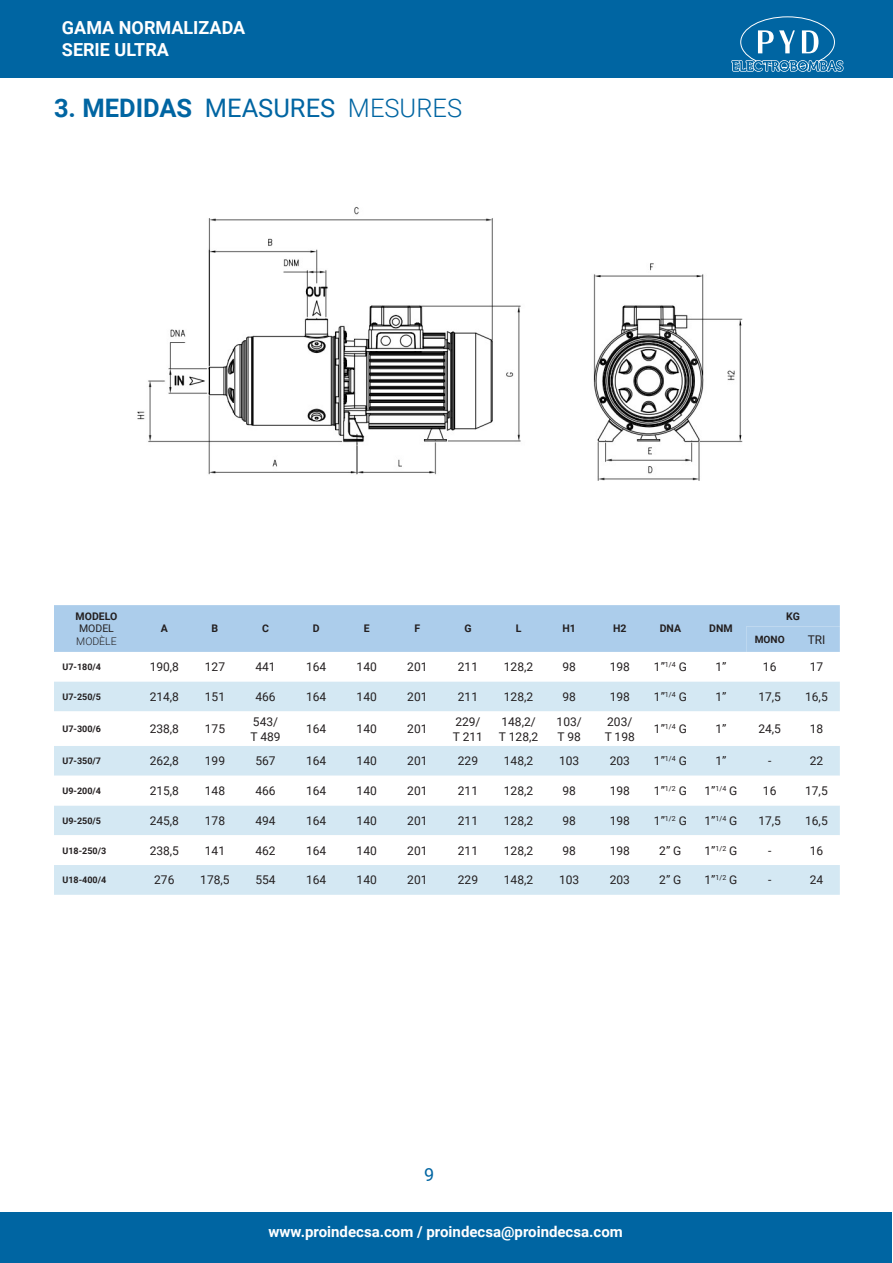
<style>
.page{position:relative;width:893px;height:1263px;background:#fff}
.page>*{position:absolute;margin:0;border:0;box-sizing:border-box;transform-origin:0 0}
.t1{font:700 25.5px "Roboto";color:#0065a2}
.t2{font:700 18px/21.6px "Roboto";color:#fff}
.t3{font:18px "Roboto";color:#0065a2}
.t4{font:700 15px "Roboto";color:#fff}
.t5{font:12px "Roboto";color:#231f20}
.t6{font:700 10.5px "Roboto";color:#231f20}
.t7{font:300 10.5px "Roboto";color:#231f20}
.t8{font:10.5px "Roboto";color:#231f20}
.t9{font:700 10.2px "Roboto";color:#231f20}
.t10{font:700 9px "Roboto";color:#231f20}
.s1{font-weight:400}
.s2{font-weight:300}
</style>
<div class="page">
<div style="left:0;top:1px;width:893px;height:77px;background:#0065a2"></div>
<div style="left:0;top:1212px;width:891px;height:51px;background:#0065a2"></div>
<svg style="left:731px;top:30px;width:113px;height:42px"></svg>
<div style="left:54px;top:605px;width:786px;height:47px;background:#accdeb"></div>
<div style="left:54px;top:682px;width:786px;height:213px;background:#d4e8f3"></div>
<svg style="left:54px;top:711px;width:786px;height:154px"></svg>
<img style="left:137px;top:207px;width:606px;height:274px">
<h2 class="t2" style="left:62px;top:16px;width:185px">GAMA NORMALIZADA<br>SERIE ULTRA</h2>
<p class="t1" style="left:54px;top:90px;width:410px">3. MEDIDAS <span class="s1">MEASURES</span> <span class="s2">MESURES</span></p>
<p class="t6" style="left:76px;top:609px;width:43px">MODELO</p>
<p class="t8" style="left:79px;top:621px;width:36px">MODEL</p>
<p class="t7" style="left:76px;top:634px;width:42px">MODÈLE</p>
<p class="t6" style="left:161px;top:621px;width:9px">A</p>
<p class="t6" style="left:212px;top:621px;width:8px">B</p>
<p class="t6" style="left:262px;top:621px;width:8px">C</p>
<p class="t6" style="left:313px;top:621px;width:8px">D</p>
<p class="t6" style="left:364px;top:621px;width:7px">E</p>
<p class="t6" style="left:414px;top:621px;width:7px">F</p>
<p class="t6" style="left:464px;top:621px;width:9px">G</p>
<p class="t6" style="left:516px;top:621px;width:7px">L</p>
<p class="t6" style="left:562px;top:621px;width:15px">H1</p>
<p class="t6" style="left:613px;top:621px;width:15px">H2</p>
<p class="t6" style="left:660px;top:621px;width:23px">DNA</p>
<p class="t6" style="left:709px;top:621px;width:25px">DNM</p>
<p class="t6" style="left:786px;top:609px;width:15px">KG</p>
<p class="t9" style="left:755px;top:632px;width:32px">MONO</p>
<p class="t5" style="left:808px;top:631px;width:19px">TRI</p>
<p class="t10" style="left:63px;top:661px;width:40px">U7-180/4</p>
<p class="t5" style="left:150px;top:659px;width:31px">190,8</p>
<p class="t5" style="left:205px;top:659px;width:22px">127</p>
<p class="t5" style="left:255px;top:659px;width:22px">441</p>
<p class="t5" style="left:306px;top:659px;width:22px">164</p>
<p class="t5" style="left:357px;top:659px;width:22px">140</p>
<p class="t5" style="left:407px;top:659px;width:22px">201</p>
<p class="t5" style="left:458px;top:659px;width:22px">211</p>
<p class="t5" style="left:504px;top:659px;width:31px">128,2</p>
<p class="t5" style="left:562px;top:659px;width:15px">98</p>
<p class="t5" style="left:610px;top:659px;width:22px">198</p>
<p class="t5" style="left:654px;top:659px;width:34px">1”<sup>1/4</sup> G</p>
<p class="t5" style="left:715px;top:659px;width:13px">1”</p>
<p class="t5" style="left:763px;top:659px;width:15px">16</p>
<p class="t5" style="left:810px;top:659px;width:15px">17</p>
<p class="t10" style="left:63px;top:690px;width:40px">U7-250/5</p>
<p class="t5" style="left:150px;top:688px;width:31px">214,8</p>
<p class="t5" style="left:205px;top:688px;width:22px">151</p>
<p class="t5" style="left:255px;top:688px;width:22px">466</p>
<p class="t5" style="left:306px;top:688px;width:22px">164</p>
<p class="t5" style="left:357px;top:688px;width:22px">140</p>
<p class="t5" style="left:407px;top:688px;width:22px">201</p>
<p class="t5" style="left:458px;top:688px;width:22px">211</p>
<p class="t5" style="left:504px;top:688px;width:31px">128,2</p>
<p class="t5" style="left:562px;top:688px;width:15px">98</p>
<p class="t5" style="left:610px;top:688px;width:22px">198</p>
<p class="t5" style="left:654px;top:688px;width:34px">1”<sup>1/4</sup> G</p>
<p class="t5" style="left:715px;top:688px;width:13px">1”</p>
<p class="t5" style="left:758px;top:688px;width:24px">17,5</p>
<p class="t5" style="left:805px;top:688px;width:24px">16,5</p>
<p class="t10" style="left:63px;top:722px;width:40px">U7-300/6</p>
<p class="t5" style="left:150px;top:720px;width:31px">238,8</p>
<p class="t5" style="left:205px;top:720px;width:22px">175</p>
<p class="t5" style="left:253px;top:713px;width:27px">543/</p>
<p class="t5" style="left:250px;top:728px;width:32px">T 489</p>
<p class="t5" style="left:455px;top:713px;width:27px">229/</p>
<p class="t5" style="left:453px;top:728px;width:32px">T 211</p>
<p class="t5" style="left:501px;top:713px;width:36px">148,2/</p>
<p class="t5" style="left:499px;top:728px;width:41px">T 128,2</p>
<p class="t5" style="left:557px;top:713px;width:27px">103/</p>
<p class="t5" style="left:557px;top:728px;width:25px">T 98</p>
<p class="t5" style="left:607px;top:713px;width:27px">203/</p>
<p class="t5" style="left:605px;top:728px;width:32px">T 198</p>
<p class="t5" style="left:654px;top:720px;width:34px">1”<sup>1/4</sup> G</p>
<p class="t5" style="left:715px;top:720px;width:13px">1”</p>
<p class="t5" style="left:758px;top:720px;width:24px">24,5</p>
<p class="t5" style="left:810px;top:720px;width:15px">18</p>
<p class="t5" style="left:306px;top:720px;width:22px">164</p>
<p class="t5" style="left:357px;top:720px;width:22px">140</p>
<p class="t5" style="left:407px;top:720px;width:22px">201</p>
<p class="t10" style="left:63px;top:755px;width:40px">U7-350/7</p>
<p class="t5" style="left:150px;top:753px;width:31px">262,8</p>
<p class="t5" style="left:205px;top:753px;width:22px">199</p>
<p class="t5" style="left:255px;top:753px;width:22px">567</p>
<p class="t5" style="left:306px;top:753px;width:22px">164</p>
<p class="t5" style="left:357px;top:753px;width:22px">140</p>
<p class="t5" style="left:407px;top:753px;width:22px">201</p>
<p class="t5" style="left:458px;top:753px;width:22px">229</p>
<p class="t5" style="left:504px;top:753px;width:31px">148,2</p>
<p class="t5" style="left:559px;top:753px;width:22px">103</p>
<p class="t5" style="left:610px;top:753px;width:22px">203</p>
<p class="t5" style="left:654px;top:753px;width:34px">1”<sup>1/4</sup> G</p>
<p class="t5" style="left:715px;top:753px;width:13px">1”</p>
<p class="t5" style="left:768px;top:753px;width:5px">-</p>
<p class="t5" style="left:810px;top:753px;width:15px">22</p>
<p class="t10" style="left:63px;top:784px;width:40px">U9-200/4</p>
<p class="t5" style="left:150px;top:782px;width:31px">215,8</p>
<p class="t5" style="left:205px;top:782px;width:22px">148</p>
<p class="t5" style="left:255px;top:782px;width:22px">466</p>
<p class="t5" style="left:306px;top:782px;width:22px">164</p>
<p class="t5" style="left:357px;top:782px;width:22px">140</p>
<p class="t5" style="left:407px;top:782px;width:22px">201</p>
<p class="t5" style="left:458px;top:782px;width:22px">211</p>
<p class="t5" style="left:504px;top:782px;width:31px">128,2</p>
<p class="t5" style="left:562px;top:782px;width:15px">98</p>
<p class="t5" style="left:610px;top:782px;width:22px">198</p>
<p class="t5" style="left:654px;top:782px;width:34px">1”<sup>1/2</sup> G</p>
<p class="t5" style="left:704px;top:782px;width:34px">1”<sup>1/4</sup> G</p>
<p class="t5" style="left:763px;top:782px;width:15px">16</p>
<p class="t5" style="left:805px;top:782px;width:24px">17,5</p>
<p class="t10" style="left:63px;top:814px;width:40px">U9-250/5</p>
<p class="t5" style="left:150px;top:812px;width:31px">245,8</p>
<p class="t5" style="left:205px;top:812px;width:22px">178</p>
<p class="t5" style="left:255px;top:812px;width:22px">494</p>
<p class="t5" style="left:306px;top:812px;width:22px">164</p>
<p class="t5" style="left:357px;top:812px;width:22px">140</p>
<p class="t5" style="left:407px;top:812px;width:22px">201</p>
<p class="t5" style="left:458px;top:812px;width:22px">211</p>
<p class="t5" style="left:504px;top:812px;width:31px">128,2</p>
<p class="t5" style="left:562px;top:812px;width:15px">98</p>
<p class="t5" style="left:610px;top:812px;width:22px">198</p>
<p class="t5" style="left:654px;top:812px;width:34px">1”<sup>1/2</sup> G</p>
<p class="t5" style="left:704px;top:812px;width:34px">1”<sup>1/4</sup> G</p>
<p class="t5" style="left:758px;top:812px;width:24px">17,5</p>
<p class="t5" style="left:805px;top:812px;width:24px">16,5</p>
<p class="t10" style="left:63px;top:844px;width:45px">U18-250/3</p>
<p class="t5" style="left:150px;top:842px;width:31px">238,5</p>
<p class="t5" style="left:205px;top:842px;width:22px">141</p>
<p class="t5" style="left:255px;top:842px;width:22px">462</p>
<p class="t5" style="left:306px;top:842px;width:22px">164</p>
<p class="t5" style="left:357px;top:842px;width:22px">140</p>
<p class="t5" style="left:407px;top:842px;width:22px">201</p>
<p class="t5" style="left:458px;top:842px;width:22px">211</p>
<p class="t5" style="left:504px;top:842px;width:31px">128,2</p>
<p class="t5" style="left:562px;top:842px;width:15px">98</p>
<p class="t5" style="left:610px;top:842px;width:22px">198</p>
<p class="t5" style="left:659px;top:842px;width:24px">2” G</p>
<p class="t5" style="left:704px;top:842px;width:34px">1”<sup>1/2</sup> G</p>
<p class="t5" style="left:768px;top:842px;width:5px">-</p>
<p class="t5" style="left:810px;top:842px;width:15px">16</p>
<p class="t10" style="left:63px;top:874px;width:45px">U18-400/4</p>
<p class="t5" style="left:154px;top:872px;width:22px">276</p>
<p class="t5" style="left:200px;top:872px;width:31px">178,5</p>
<p class="t5" style="left:255px;top:872px;width:22px">554</p>
<p class="t5" style="left:306px;top:872px;width:22px">164</p>
<p class="t5" style="left:357px;top:872px;width:22px">140</p>
<p class="t5" style="left:407px;top:872px;width:22px">201</p>
<p class="t5" style="left:458px;top:872px;width:22px">229</p>
<p class="t5" style="left:504px;top:872px;width:31px">148,2</p>
<p class="t5" style="left:559px;top:872px;width:22px">103</p>
<p class="t5" style="left:610px;top:872px;width:22px">203</p>
<p class="t5" style="left:659px;top:872px;width:24px">2” G</p>
<p class="t5" style="left:704px;top:872px;width:34px">1”<sup>1/2</sup> G</p>
<p class="t5" style="left:768px;top:872px;width:5px">-</p>
<p class="t5" style="left:810px;top:872px;width:15px">24</p>
<h2 class="t3" style="left:424px;top:1162px;width:12px">9</h2>
<p class="t4" style="left:269px;top:1221px;width:356px">www.proindecsa.com / proindecsa@proindecsa.com</p>
</div>
